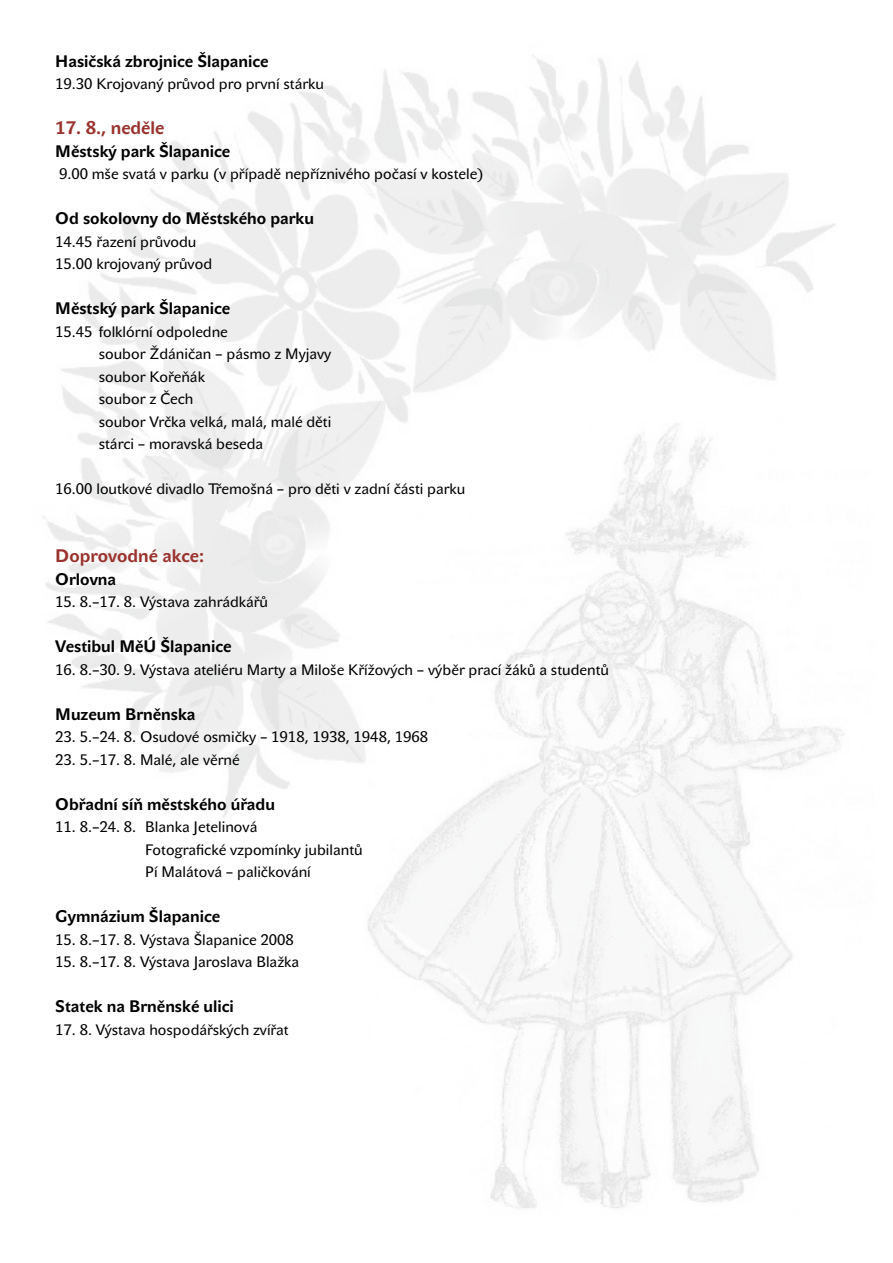
<style>
.page{position:relative;width:893px;height:1263px;background:#fff}
.page>*{position:absolute;margin:0;border:0;box-sizing:border-box;transform-origin:0 0}
.t1{font:700 18px "John Sans Text Pro";color:#9a322d}
.t2{font:700 16.5px "John Sans Text Pro";color:#000}
.t3{font:15px/22.5px "John Sans Text Pro";color:#000}
</style>
<div class="page">
<img style="left:43px;top:55px;width:802px;height:1153px">
<p class="t2" style="left:55px;top:52px;width:215px">Hasičská zbrojnice Šlapanice</p>
<p class="t3" style="left:55px;top:73px;width:270px">19.30 Krojovaný průvod pro první stárku</p>
<p class="t1" style="left:55px;top:118px;width:110px">17. 8., neděle</p>
<p class="t2" style="left:55px;top:142px;width:177px">Městský park Šlapanice</p>
<p class="t3" style="left:59px;top:163px;width:426px">9.00 mše svatá v parku (v případě nepříznivého počasí v kostele)</p>
<p class="t2" style="left:55px;top:209px;width:260px">Od sokolovny do Městského parku</p>
<p class="t3" style="left:55px;top:231px;width:158px">14.45 řazení průvodu<br>15.00 krojovaný průvod</p>
<p class="t2" style="left:55px;top:299px;width:177px">Městský park Šlapanice</p>
<p class="t3" style="left:99px;top:321px;width:234px;text-indent:-44px">15.45 folklórní odpoledne<br>soubor Ždáničan – pásmo z Myjavy soubor Kořeňák<br>soubor z Čech<br>soubor Vrčka velká, malá, malé děti stárci – moravská beseda</p>
<p class="t3" style="left:55px;top:478px;width:412px">16.00 loutkové divadlo Třemošná – pro děti v zadní části parku</p>
<p class="t1" style="left:55px;top:545px;width:150px">Doprovodné akce:</p>
<p class="t2" style="left:55px;top:569px;width:62px">Orlovna</p>
<p class="t3" style="left:55px;top:591px;width:214px">15. 8.–17. 8. Výstava zahrádkářů</p>
<p class="t2" style="left:55px;top:637px;width:178px">Vestibul MěÚ Šlapanice</p>
<p class="t3" style="left:55px;top:658px;width:555px">16. 8.–30. 9. Výstava ateliéru Marty a Miloše Křížových – výběr prací žáků a studentů</p>
<p class="t2" style="left:55px;top:704px;width:142px">Muzeum Brněnska</p>
<p class="t3" style="left:55px;top:726px;width:374px">23. 5.–24. 8. Osudové osmičky – 1918, 1938, 1948, 1968</p>
<p class="t3" style="left:55px;top:748px;width:186px">23. 5.–17. 8. Malé, ale věrné</p>
<p class="t2" style="left:55px;top:794px;width:221px">Obřadní síň městského úřadu</p>
<p class="t3" style="left:145px;top:816px;width:219px;text-indent:-90px">11. 8.–24. 8. Blanka Jetelinová<br>Fotografické vzpomínky jubilantů<br>Pí Malátová – paličkování</p>
<p class="t2" style="left:55px;top:907px;width:166px">Gymnázium Šlapanice</p>
<p class="t3" style="left:55px;top:928px;width:240px">15. 8.–17. 8. Výstava Šlapanice 2008</p>
<p class="t3" style="left:55px;top:951px;width:245px">15. 8.–17. 8. Výstava Jaroslava Blažka</p>
<p class="t2" style="left:55px;top:997px;width:180px">Statek na Brněnské ulici</p>
<p class="t3" style="left:55px;top:1018px;width:235px">17. 8. Výstava hospodářských zvířat</p>
</div>
